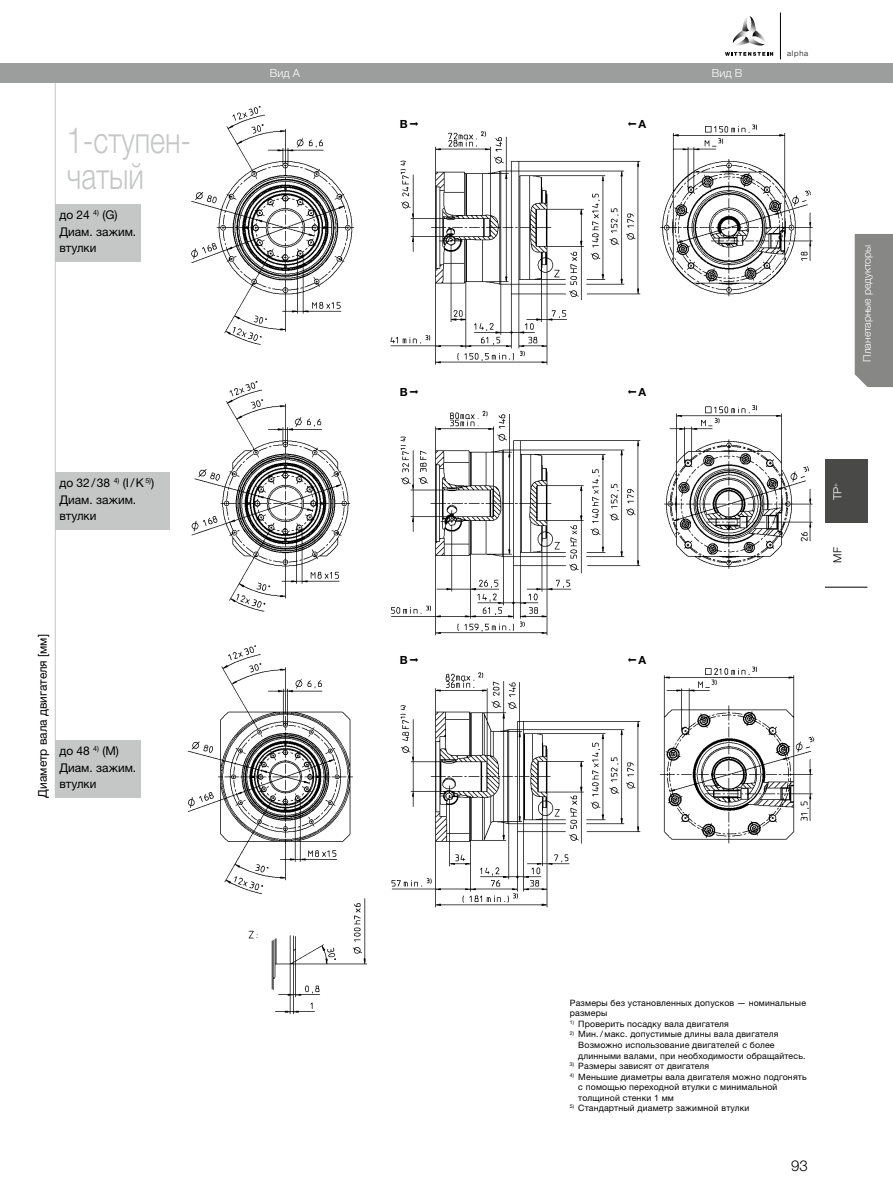
<style>
.page{position:relative;width:893px;height:1191px;background:#fff}
.page>*{position:absolute;margin:0;border:0;box-sizing:border-box;transform-origin:0 0}
.t1{font:300 36px/36px "Helvetica Neue LTW1 G";color:#c5c6c6;scale:.8 1}
.t2{font:300 15px "Helvetica Neue LT Std";color:#000}
.t3{font:12px/16.5px "Helvetica Neue LTW1 G";color:#000}
.t4{font:12px "Helvetica Neue LT Std";color:#000}
.t5{font:300 11.25px "Helvetica Neue LTW1 G";color:#fff}
.t6{font:700 11.25px "Helvetica Neue LT Std";color:#000}
.t7{font:300 11.25px "Helvetica Neue LT Std";color:#fff}
.t8{font:300 11.25px "Helvetica Neue LT Std";color:#000}
.t9{font:300 10.5px "Helvetica Neue LTW1 G";color:#fff}
.t10{font:8.7px/10.5px "Helvetica Neue LTW1 G";letter-spacing:.02em;color:#000}
.t11{font:300 7.65px "Helvetica Neue LT";letter-spacing:.1em;color:#000}
.s1{font-family:"Helvetica Neue LTW1 G"}
</style>
<div class="page">
<div style="left:0;top:64px;width:893px;height:19px;background:#9c9d9d"></div>
<div style="left:825px;top:459px;width:42px;height:64px;background:#494948"></div>
<hr style="left:825px;top:587px;width:42px;height:1px;background:#000">
<img style="left:187px;top:106px;width:646px;height:909px">
<hr style="left:55px;top:83px;width:1px;height:714px;background:#c5c6c6">
<div style="left:855px;top:234px;width:38px;height:153px;background:#878786"></div>
<div style="left:55px;top:204px;width:85px;height:57px;background:#c5c6c6"></div>
<div style="left:55px;top:740px;width:85px;height:57px;background:#c5c6c6"></div>
<div style="left:55px;top:472px;width:115px;height:58px;background:#c5c6c6"></div>
<svg style="left:732px;top:16px;width:33px;height:30px"></svg>
<svg style="left:725px;top:52px;width:48px;height:4px"></svg>
<hr style="left:780px;top:12px;width:1px;height:47px;background:#000">
<svg style="left:410px;top:121px;width:8px;height:5px"></svg>
<svg style="left:410px;top:389px;width:8px;height:5px"></svg>
<svg style="left:410px;top:657px;width:8px;height:5px"></svg>
<svg style="left:628px;top:121px;width:8px;height:5px"></svg>
<svg style="left:628px;top:389px;width:8px;height:5px"></svg>
<svg style="left:628px;top:657px;width:8px;height:5px"></svg>
<h1 class="t1" style="left:67px;top:122px;width:157px">1-ступен&shy;чатый</h1>
<h3 class="t4" style="left:60px;top:208px;width:60px"><span class="s1">до</span> 24 <sup>4)</sup> (G)</h3>
<h3 class="t3" style="left:60px;top:223px;width:78px">Диам. зажим. втулки</h3>
<h3 class="t4" style="left:60px;top:476px;width:96px"><span class="s1">до</span> 32/38 <sup>4)</sup> (I/K <sup>5)</sup>)</h3>
<h3 class="t3" style="left:60px;top:491px;width:78px">Диам. зажим. втулки</h3>
<h3 class="t3" style="left:34px;top:797px;width:165px;rotate:-90deg">Диаметр вала двигателя [мм]</h3>
<h3 class="t4" style="left:60px;top:743px;width:61px"><span class="s1">до</span> 48 <sup>4)</sup> (M)</h3>
<h3 class="t3" style="left:60px;top:759px;width:78px">Диам. зажим. втулки</h3>
<p class="t5" style="left:270px;top:66px;width:31px">Вид A</p>
<p class="t5" style="left:712px;top:66px;width:32px">Вид B</p>
<p class="t6" style="left:400px;top:117px;width:9px">B</p>
<p class="t6" style="left:639px;top:117px;width:9px">A</p>
<p class="t11" style="left:787px;top:48px;width:23px">alpha</p>
<p class="t6" style="left:400px;top:385px;width:9px">B</p>
<p class="t6" style="left:400px;top:653px;width:9px">B</p>
<p class="t6" style="left:639px;top:385px;width:9px">A</p>
<p class="t6" style="left:639px;top:653px;width:9px">A</p>
<p class="t9" style="left:860px;top:361px;width:118px;rotate:-90deg">Планетарные редукторы</p>
<p class="t7" style="left:831px;top:500px;width:18px;rotate:-90deg">TP<sup>+</sup></p>
<p class="t8" style="left:831px;top:563px;width:17px;rotate:-90deg">MF</p>
<p class="t10" style="left:570px;top:997px;width:238px">Размеры без установленных допусков — номинальные размеры</p>
<p class="t10" style="left:570px;top:1018px;width:160px"><sup>1)</sup> Проверить посадку вала двигателя</p>
<p class="t10" style="left:578px;top:1029px;width:229px;text-indent:-9px"><sup>2)</sup> Мин./макс. допустимые длины вала двигателя<br>Возможно использование двигателей с более длинными валами, при необходимости обращайтесь.</p>
<p class="t10" style="left:570px;top:1060px;width:141px"><sup>3)</sup> Размеры зависят от двигателя</p>
<p class="t10" style="left:578px;top:1071px;width:230px;text-indent:-9px"><sup>4)</sup> Меньшие диаметры вала двигателя можно подгонять с помощью переходной втулки с минимальной толщиной стенки 1 мм</p>
<p class="t10" style="left:570px;top:1102px;width:181px"><sup>5)</sup> Стандартный диаметр зажимной втулки</p>
<h2 class="t2" style="left:791px;top:1156px;width:18px">93</h2>
</div>
